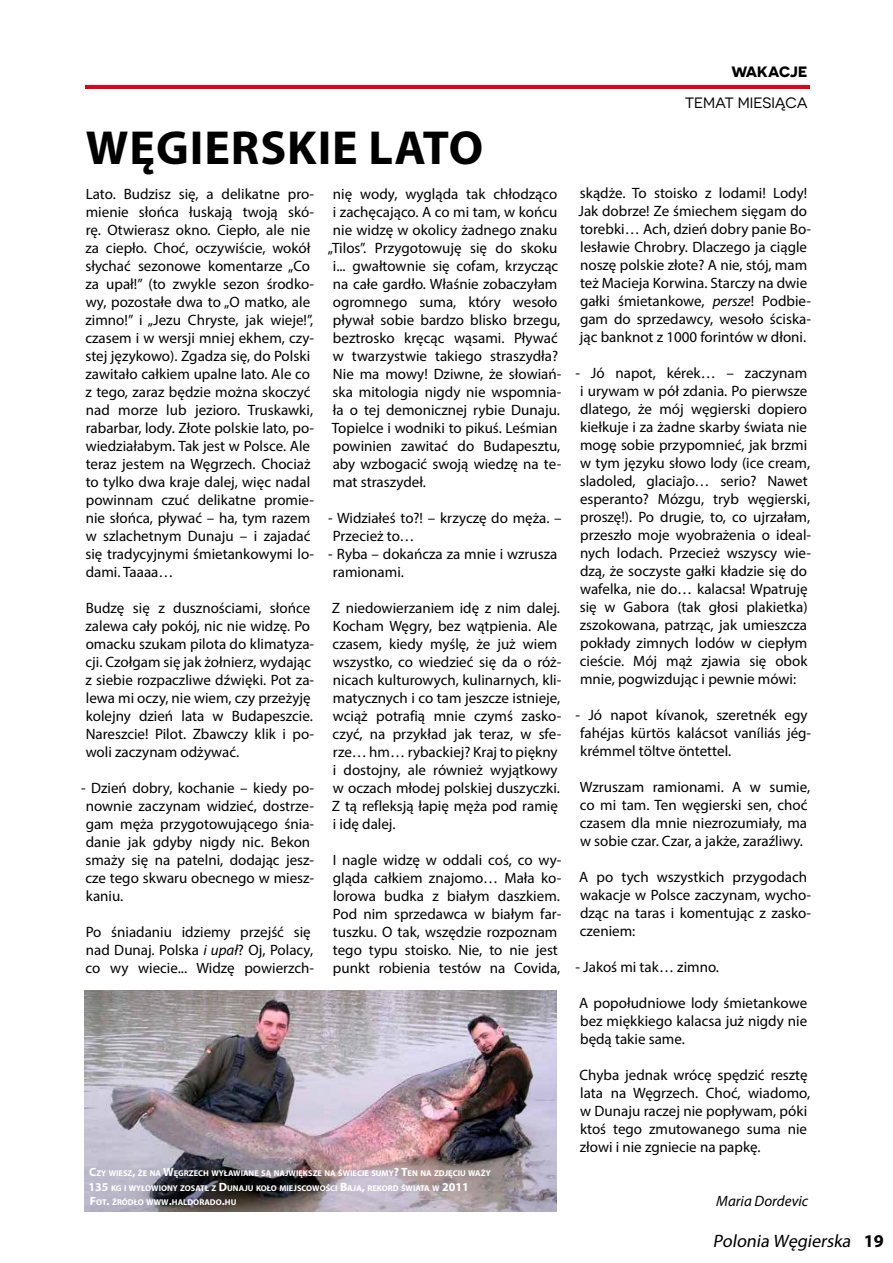
<style>
.page{position:relative;width:893px;height:1263px;background:#fff}
.page>*{position:absolute;margin:0;border:0;box-sizing:border-box;transform-origin:0 0}
.t1{font:700 48px "Myriad Pro";letter-spacing:.02em;color:#000}
.t2{font:italic 18px "Myriad Pro";color:#000}
.t3{font:15px/18px "Myriad Pro";color:#000}
.t4{font:15px "Novecentosanswide";color:#000}
.t5{font:italic 15px "Myriad Pro";color:#000}
.t6{font:700 15px "Novecentosanswide";color:#000}
.t7{font:700 8.4px/14.4px "Myriad Pro";color:#fff}
.s1{font-style:italic}
.s2{font-size:12px}
.s3{font-weight:700;font-style:normal}
</style>
<div class="page">
<hr style="left:85px;top:85px;width:724px;height:3px;background:#e2001a">
<img style="left:84px;top:991px;width:472px;height:221px">
<h1 class="t1" style="left:86px;top:116px;width:399px">WĘGIERSKIE LATO</h1>
<p class="t3" style="left:85px;top:185px;width:230px">Lato. Budzisz się, a delikatne pro&shy;mienie słońca łuskają twoją skó&shy;rę. Otwierasz okno. Ciepło, ale nie za ciepło. Choć, oczywiście, wokół słychać sezonowe komentarze „Co za upał!” (to zwykle sezon środko&shy;wy, pozostałe dwa to „O matko, ale zimno!” i „Jezu Chryste, jak wieje!”, czasem i w wersji mniej ekhem, czy&shy;stej językowo). Zgadza się, do Polski zawitało całkiem upalne lato. Ale co z tego, zaraz będzie można skoczyć nad morze lub jezioro. Truskawki, rabarbar, lody. Złote polskie lato, po&shy;wiedziałabym. Tak jest w Polsce. Ale teraz jestem na Węgrzech. Chociaż to tylko dwa kraje dalej, więc nadal powinnam czuć delikatne promie&shy;nie słońca, pływać – ha, tym razem w szlachetnym Dunaju – i zajadać się tradycyjnymi śmietankowymi lo&shy;dami. Taaaa…</p>
<p class="t3" style="left:85px;top:599px;width:230px">Budzę się z dusznościami, słońce zalewa cały pokój, nic nie widzę. Po omacku szukam pilota do klimatyza&shy;cji. Czołgam się jak żołnierz, wydając z siebie rozpaczliwe dźwięki. Pot za&shy;lewa mi oczy, nie wiem, czy przeżyję kolejny dzień lata w Budapeszcie.<br>Nareszcie! Pilot. Zbawczy klik i po&shy;woli zaczynam odżywać.</p>
<p class="t3" style="left:81px;top:779px;width:235px">- Dzień dobry, kochanie – kiedy po&shy;nownie zaczynam widzieć, dostrze&shy;gam męża przygotowującego śnia&shy;danie jak gdyby nigdy nic. Bekon smaży się na patelni, dodając jesz&shy;cze tego skwaru obecnego w miesz&shy;kaniu.</p>
<p class="t3" style="left:85px;top:923px;width:230px">Po śniadaniu idziemy przejść się nad Dunaj. Polska <span class="s1">i upał</span>? Oj, Polacy, co wy wiecie... Widzę powierzch-</p>
<p class="t3" style="left:333px;top:185px;width:226px">nię wody, wygląda tak chłodząco</p>
<p class="t3" style="left:333px;top:203px;width:226px">i zachęcająco. A co mi tam, w końcu</p>
<p class="t3" style="left:333px;top:221px;width:226px">nie widzę w okolicy żadnego znaku</p>
<p class="t3" style="left:328px;top:239px;width:231px">„Tilos”. Przygotowuję się do skoku</p>
<p class="t3" style="left:333px;top:257px;width:227px">i... gwałtownie się cofam, krzycząc</p>
<p class="t3" style="left:333px;top:275px;width:226px">na całe gardło. Właśnie zobaczyłam</p>
<p class="t3" style="left:333px;top:293px;width:226px">ogromnego suma, który wesoło</p>
<p class="t3" style="left:333px;top:311px;width:229px">pływał sobie bardzo blisko brzegu,</p>
<p class="t3" style="left:333px;top:329px;width:226px">beztrosko kręcąc wąsami. Pływać</p>
<p class="t3" style="left:333px;top:347px;width:227px">w twarzystwie takiego straszydła?</p>
<p class="t3" style="left:333px;top:365px;width:230px">Nie ma mowy! Dziwne, że słowiań-</p>
<p class="t3" style="left:333px;top:383px;width:230px">ska mitologia nigdy nie wspomnia-</p>
<p class="t3" style="left:333px;top:401px;width:229px">ła o tej demonicznej rybie Dunaju.</p>
<p class="t3" style="left:332px;top:419px;width:227px">Topielce i wodniki to pikuś. Leśmian</p>
<p class="t3" style="left:333px;top:437px;width:229px">powinien zawitać do Budapesztu,</p>
<p class="t3" style="left:333px;top:455px;width:230px">aby wzbogacić swoją wiedzę na te-</p>
<p class="t3" style="left:333px;top:473px;width:94px">mat straszydeł.</p>
<p class="t3" style="left:333px;top:509px;width:230px;text-indent:-5px">- Widziałeś to?! – krzyczę do męża. –<br>Przecież to…</p>
<p class="t3" style="left:333px;top:545px;width:226px;text-indent:-5px">- Ryba – dokańcza za mnie i wzrusza ramionami.</p>
<p class="t3" style="left:332px;top:599px;width:231px">Z niedowierzaniem idę z nim dalej.<br>Kocham Węgry, bez wątpienia. Ale czasem, kiedy myślę, że już wiem wszystko, co wiedzieć się da o róż&shy;nicach kulturowych, kulinarnych, kli&shy;matycznych i co tam jeszcze istnieje, wciąż potrafią mnie czymś zasko&shy;czyć, na przykład jak teraz, w sfe&shy;rze… hm… rybackiej? Kraj to piękny i dostojny, ale również wyjątkowy w oczach młodej polskiej duszyczki.<br>Z tą refleksją łapię męża pod ramię i idę dalej.</p>
<p class="t3" style="left:333px;top:851px;width:230px">I nagle widzę w oddali coś, co wy&shy;gląda całkiem znajomo… Mała ko&shy;lorowa budka z białym daszkiem.<br>Pod nim sprzedawca w białym far&shy;tuszku. O tak, wszędzie rozpoznam tego typu stoisko. Nie, to nie jest punkt robienia testów na Covida,</p>
<p class="t7" style="left:89px;top:1166px;width:404px"><span class="s2">C</span>ZY WIESZ<span class="s2">,</span> ŻE NA <span class="s2">W</span>ĘGRZECH WYŁAWIANE SĄ NAJWIĘKSZE NA ŚWIECIE SUMY<span class="s2">? T</span>EN NA ZDJĘCIU WAŻY<br><span class="s2">135</span> KG I WYŁOWIONY ZOSATŁ Z <span class="s2">D</span>UNAJU KOŁO MIEJSCOWOŚCI <span class="s2">B</span>AJA<span class="s2">,</span> REKORD ŚWIATA W <span class="s2">2011<br>F</span>OT<span class="s2">.</span> ŹRÓDŁO WWW</p>
<p class="t7" style="left:169px;top:1195px;width:69px"><span class="s2">.</span>HALDORADO<span class="s2">.</span>HU</p>
<p class="t6" style="left:731px;top:62px;width:77px">WAKACJE</p>
<p class="t4" style="left:685px;top:94px;width:125px">TEMAT MIESIĄCA</p>
<p class="t3" style="left:578px;top:184px;width:234px">skądże. To stoisko z lodami! Lody!<br>Jak dobrze! Ze śmiechem sięgam do torebki… Ach, dzień dobry panie Bo&shy;lesławie Chrobry. Dlaczego ja ciągle noszę polskie złote? A nie, stój, mam też Macieja Korwina. Starczy na dwie gałki śmietankowe, <span class="s1">persze</span>! Podbie&shy;gam do sprzedawcy, wesoło ściska&shy;jąc banknot z 1000 forintów w dłoni.</p>
<p class="t3" style="left:575px;top:364px;width:237px">- Jó napot, kérek… – zaczynam i urywam w pół zdania. Po pierwsze dlatego, że mój węgierski dopiero kiełkuje i za żadne skarby świata nie mogę sobie przypomnieć, jak brzmi w tym języku słowo lody (ice cream, sladoled, glaciaĵo… serio? Nawet esperanto? Mózgu, tryb węgierski, proszę!). Po drugie, to, co ujrzałam, przeszło moje wyobrażenia o ideal&shy;nych lodach. Przecież wszyscy wie&shy;dzą, że soczyste gałki kładzie się do wafelka, nie do… kalacsa! Wpatruję się w Gabora (tak głosi plakietka) zszokowana, patrząc, jak umieszcza pokłady zimnych lodów w ciepłym cieście. Mój mąż zjawia się obok mnie, pogwizdując i pewnie mówi:</p>
<p class="t3" style="left:580px;top:706px;width:233px;text-indent:-5px">- Jó napot kívanok, szeretnék egy fahéjas kürtös kalácsot vaníliás jég&shy;krémmel töltve öntettel.</p>
<p class="t3" style="left:580px;top:778px;width:232px">Wzruszam ramionami. A w sumie, co mi tam. Ten węgierski sen, choć czasem dla mnie niezrozumiały, ma w sobie czar. Czar, a jakże, zaraźliwy.</p>
<p class="t3" style="left:579px;top:868px;width:234px">A po tych wszystkich przygodach wakacje w Polsce zaczynam, wycho&shy;dząc na taras i komentując z zasko&shy;czeniem:</p>
<p class="t3" style="left:575px;top:958px;width:145px">- Jakoś mi tak… zimno.</p>
<p class="t3" style="left:579px;top:994px;width:230px;text-align:justify">A popołudniowe lody śmietankowe bez miękkiego kalacsa już nigdy nie będą takie same.</p>
<p class="t3" style="left:580px;top:1066px;width:232px">Chyba jednak wrócę spędzić resztę lata na Węgrzech. Choć, wiadomo, w Dunaju raczej nie popływam, póki ktoś tego zmutowanego suma nie złowi i nie zgniecie na papkę.</p>
<p class="t5" style="left:716px;top:1192px;width:93px">Maria Dordevic</p>
<p class="t2" style="left:713px;top:1229px;width:173px">Polonia Węgierska <span class="s3">1 9</span></p>
</div>
